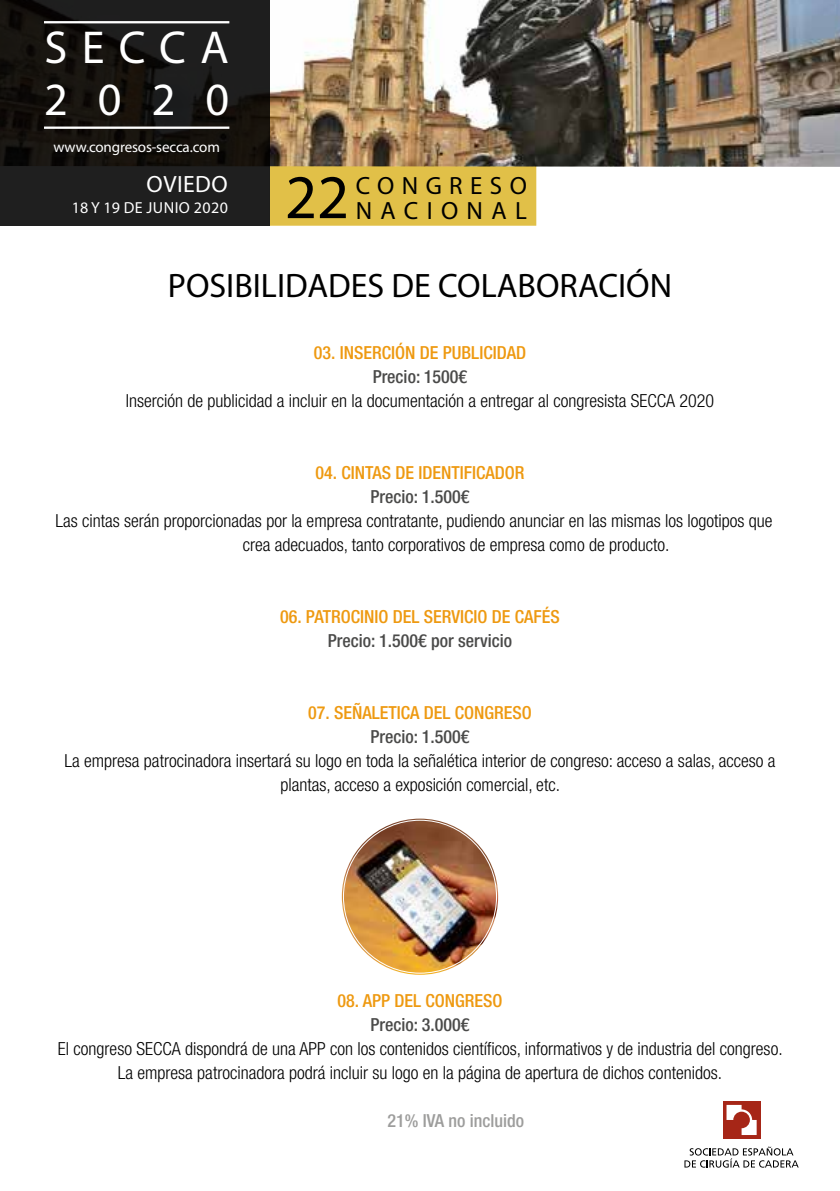
<style>
.page{position:relative;width:840px;height:1191px;background:#fff}
.page>*{position:absolute;margin:0;border:0;box-sizing:border-box;transform-origin:0 0}
.t1{font:62.4px "Myriad Pro";color:#000}
.t2{font:46.4px/52.2px "Myriad Pro";letter-spacing:.315em;color:#fff}
.t3{font:34px "Myriad Pro";color:#000}
.t4{font:25px "Myriad Pro";letter-spacing:.31em;color:#000}
.t5{font:25px "Myriad Pro";letter-spacing:.335em;color:#000}
.t6{font:23.6px "Myriad Pro";letter-spacing:.02em;color:#fff}
.t7{font:300 condensed 18px/24px "Helvetica Neue LT Com";color:#000;text-align:center}
.t8{font:500 condensed 18px "Helvetica Neue LT Com";color:#ee9910}
.t9{font:500 condensed 18px "Helvetica Neue LT Com";color:#4a4a49}
.t10{font:500 condensed 18px "Helvetica Neue LT Com";color:#9d9d9c}
.t11{font:16px "Myriad Pro";letter-spacing:.025em;color:#fff}
.t12{font:15px "Myriad Pro";letter-spacing:-.01em;color:#fff}
</style>
<div class="page">
<div style="left:270px;top:167px;width:266px;height:59px;background:#e1c048"></div>
<img style="left:270px;top:0;width:569px;height:167px">
<svg style="left:0;top:0;width:270px;height:226px;background:#191715"></svg>
<hr style="left:44px;top:21px;width:185px;height:2px;background:#fff">
<hr style="left:44px;top:126px;width:185px;height:3px;background:#fff">
<svg style="left:684px;top:1146px;width:114px;height:21px"></svg>
<div style="left:722px;top:1101px;width:37px;height:37px;background:#a62617"></div>
<svg style="left:726px;top:1105px;width:30px;height:30px"></svg>
<img style="left:341px;top:818px;width:157px;height:156px;border-radius:78px">
<h2 class="t2" style="left:44px;top:21px;width:187px">SECCA<br>2020</h2>
<p class="t12" style="left:53px;top:137px;width:168px">www.congresos-secca.com</p>
<h3 class="t6" style="left:146px;top:169px;width:83px">OVIEDO</h3>
<p class="t11" style="left:72px;top:198px;width:158px">18 Y 19 DE JUNIO 2020</p>
<h1 class="t1" style="left:285px;top:159px;width:66px">22</h1>
<h3 class="t4" style="left:355px;top:170px;width:173px">CONGRESO</h3>
<h3 class="t5" style="left:355px;top:195px;width:173px">NACIONAL</h3>
<h3 class="t3" style="left:168px;top:264px;width:505px">POSIBILIDADES DE COLABORACIÓN</h3>
<p class="t8" style="left:314px;top:342px;width:213px">03. INSERCIÓN DE PUBLICIDAD</p>
<p class="t9" style="left:372px;top:366px;width:96px">Precio: 1500€</p>
<p class="t7" style="left:126px;top:388px;width:589px">Inserción de publicidad a incluir en la documentación a entregar al congresista SECCA 2020</p>
<p class="t8" style="left:315px;top:462px;width:210px">04. CINTAS DE IDENTIFICADOR</p>
<p class="t9" style="left:370px;top:486px;width:100px">Precio: 1.500€</p>
<p class="t7" style="left:242px;top:508px;width:531px;text-align:left;text-indent:-187px">Las cintas serán proporcionadas por la empresa contratante, pudiendo anunciar en las mismas los logotipos que crea adecuados, tanto corporativos de empresa como de producto.</p>
<p class="t8" style="left:280px;top:606px;width:281px">06. PATROCINIO DEL SERVICIO DE CAFÉS</p>
<p class="t9" style="left:328px;top:630px;width:185px">Precio: 1.500€ por servicio</p>
<p class="t8" style="left:308px;top:702px;width:225px">07. SEÑALETICA DEL CONGRESO</p>
<p class="t9" style="left:370px;top:726px;width:100px">Precio: 1.500€</p>
<p class="t7" style="left:65px;top:748px;width:711px">La empresa patrocinadora insertará su logo en toda la señalética interior de congreso: acceso a salas, acceso a plantas, acceso a exposición comercial, etc.</p>
<p class="t8" style="left:337px;top:990px;width:166px">08. APP DEL CONGRESO</p>
<p class="t9" style="left:370px;top:1014px;width:100px">Precio: 3.000€</p>
<p class="t7" style="left:58px;top:1036px;width:725px">El congreso SECCA dispondrá de una APP con los contenidos científicos, informativos y de industria del congreso.<br>La empresa patrocinadora podrá incluir su logo en la página de apertura de dichos contenidos.</p>
<p class="t10" style="left:387px;top:1110px;width:138px">21% IVA no incluido</p>
</div>
